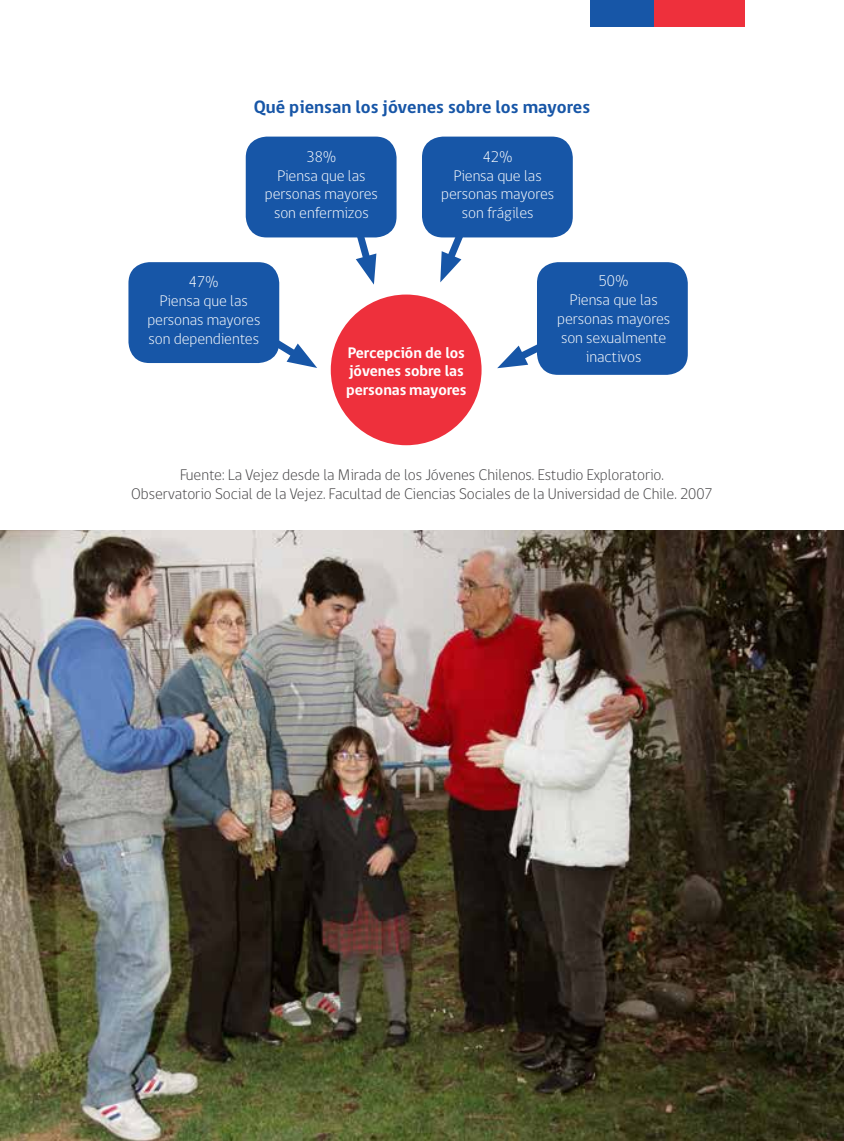
<style>
.page{position:relative;width:844px;height:1141px;background:#fff}
.page>*{position:absolute;margin:0;border:0;box-sizing:border-box;transform-origin:0 0}
.t1{font:700 18.38px "gob CL";color:#1756a7}
.t2{font:300 15.75px/18.9px "gob CL";letter-spacing:-.005em;color:#fff;text-align:center}
.t3{font:300 15.75px/18.9px "gob CL";letter-spacing:-.005em;color:#414042;text-align:center}
.t4{font:700 15.75px/18.9px "gob CL";letter-spacing:-.005em;color:#fff}
</style>
<div class="page">
<div style="left:590px;top:0;width:63px;height:26px;background:#1756a7"></div>
<div style="left:653px;top:0;width:91px;height:26px;background:#ee303c"></div>
<img style="left:0;top:531px;width:843px;height:610px">
<div style="left:331px;top:295px;width:150px;height:150px;background:#ee303c;border-radius:50%"></div>
<svg style="left:263px;top:318px;width:54px;height:50px"></svg>
<svg style="left:497px;top:344px;width:47px;height:26px"></svg>
<svg style="left:345px;top:237px;width:33px;height:48px"></svg>
<svg style="left:437px;top:236px;width:42px;height:46px"></svg>
<div style="left:128px;top:262px;width:151px;height:101px;background:#1756a7;border-radius:21px"></div>
<div style="left:537px;top:262px;width:150px;height:113px;background:#1756a7;border-radius:21px"></div>
<div style="left:246px;top:137px;width:150px;height:100px;background:#1756a7;border-radius:21px"></div>
<div style="left:422px;top:137px;width:150px;height:100px;background:#1756a7;border-radius:21px"></div>
<p class="t1" style="left:254px;top:94px;width:338px">Qué piensan los jóvenes sobre los mayores</p>
<p class="t2" style="left:265px;top:147px;width:114px">38%<br>Piensa que las personas mayores son enfermizos</p>
<p class="t2" style="left:441px;top:147px;width:114px">42%<br>Piensa que las personas mayores son frágiles</p>
<p class="t2" style="left:147px;top:273px;width:114px">47%<br>Piensa que las personas mayores son dependientes</p>
<p class="t2" style="left:557px;top:272px;width:114px">50%<br>Piensa que las personas mayores son sexualmente inactivos</p>
<p class="t4" style="left:346px;top:343px;width:122px">Percepción de los jóvenes sobre las personas mayores</p>
<p class="t3" style="left:131px;top:466px;width:582px">Fuente: La Vejez desde la Mirada de los Jóvenes Chilenos. Estudio Exploratorio.<br>Observatorio Social de la Vejez. Facultad de Ciencias Sociales de la Universidad de Chile. 2007</p>
</div>
